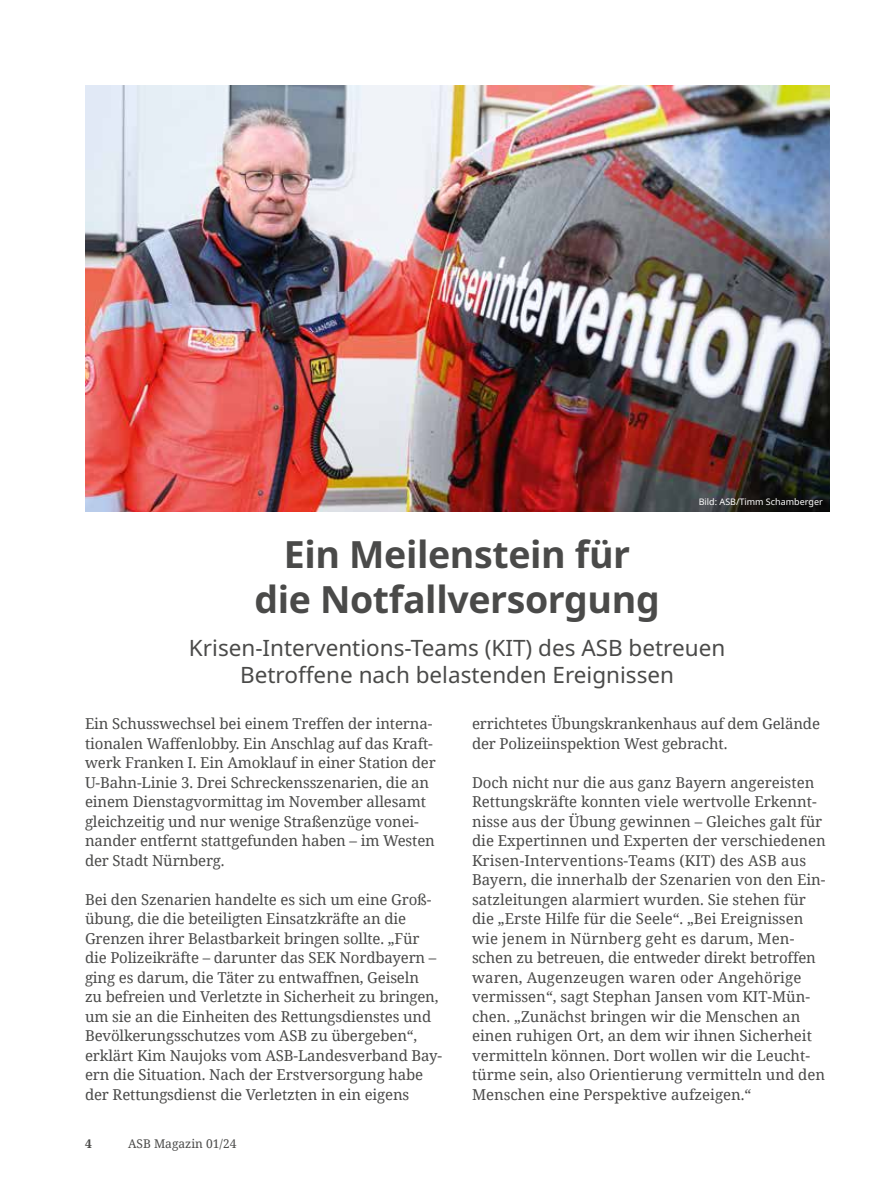
<style>
.page{position:relative;width:893px;height:1183px;background:#fff}
.page>*{position:absolute;margin:0;border:0;box-sizing:border-box;transform-origin:0 0}
.t1{font:700 37.5px/45px "Noto Sans";letter-spacing:-.01em;color:#4a4a49;text-align:center}
.t2{font:22.5px/27px "Noto Sans";color:#4a4a49;text-align:center}
.t3{font:15px/19.5px "Noto Serif";letter-spacing:-.01em;color:#4a4a49}
.t4{font:12px "Noto Serif";color:#4a4a49}
.t5{font:700 12px "Noto Serif";color:#4a4a49}
.t6{font:9px "Noto Sans";color:#fff}
</style>
<div class="page">
<img style="left:85px;top:85px;width:744px;height:426px">
<p class="t6" style="left:699px;top:496px;width:126px">Bild: ASB/Timm Schamberger</p>
<h1 class="t1" style="left:254px;top:532px;width:407px">Ein Meilenstein für die Notfallversorgung</h1>
<h2 class="t2" style="left:189px;top:634px;width:538px">Krisen-Interventions-Teams (KIT) des ASB betreuen<br>Betroffene nach belastenden Ereignissen</h2>
<p class="t3" style="left:472px;top:713px;width:349px">errichtetes Übungskrankenhaus auf dem Gelände der Polizeiinspektion West gebracht.</p>
<p class="t3" style="left:472px;top:771px;width:355px">Doch nicht nur die aus ganz Bayern angereisten Rettungskräfte konnten viele wertvolle Erkennt&shy;nisse aus der Übung gewinnen – Gleiches galt für die Expertinnen und Experten der verschiedenen Krisen-Interventions-Teams (KIT) des ASB aus Bayern, die innerhalb der Szenarien von den Ein&shy;satzleitungen alarmiert wurden. Sie stehen für die „Erste Hilfe für die Seele“. „Bei Ereignissen wie jenem in Nürnberg geht es darum, Men&shy;schen zu betreuen, die entweder direkt betroffen waren, Augenzeugen waren oder Angehörige vermissen“, sagt Stephan Jansen vom KIT-Mün&shy;chen. „Zunächst bringen wir die Menschen an einen ruhigen Ort, an dem wir ihnen Sicherheit vermitteln können. Dort wollen wir die Leucht&shy;türme sein, also Orientierung vermitteln und den Menschen eine Perspektive aufzeigen.“</p>
<p class="t3" style="left:85px;top:713px;width:352px">Ein Schusswechsel bei einem Treffen der interna&shy;tionalen Waffenlobby. Ein Anschlag auf das Kraft&shy;werk Franken I. Ein Amoklauf in einer Station der U-Bahn-Linie 3. Drei Schreckensszenarien, die an einem Dienstagvormittag im November allesamt gleichzeitig und nur wenige Straßenzüge vonei&shy;nander entfernt stattgefunden haben – im Westen der Stadt Nürnberg.</p>
<p class="t3" style="left:85px;top:888px;width:359px">Bei den Szenarien handelte es sich um eine Groß&shy;übung, die die beteiligten Einsatzkräfte an die Grenzen ihrer Belastbarkeit bringen sollte. „Für die Polizeikräfte – darunter das SEK Nordbayern – ging es darum, die Täter zu entwaffnen, Geiseln<br>zu befreien und Verletzte in Sicherheit zu bringen, um sie an die Einheiten des Rettungsdienstes und Bevölkerungsschutzes vom ASB zu übergeben“, erklärt Kim Naujoks vom ASB-Landesverband Bay&shy;ern die Situation. Nach der Erstversorgung habe der Rettungsdienst die Verletzten in ein eigens</p>
<p class="t5" style="left:85px;top:1134px;width:8px">4</p>
<p class="t4" style="left:128px;top:1135px;width:110px">ASB Magazin 01/24</p>
</div>
